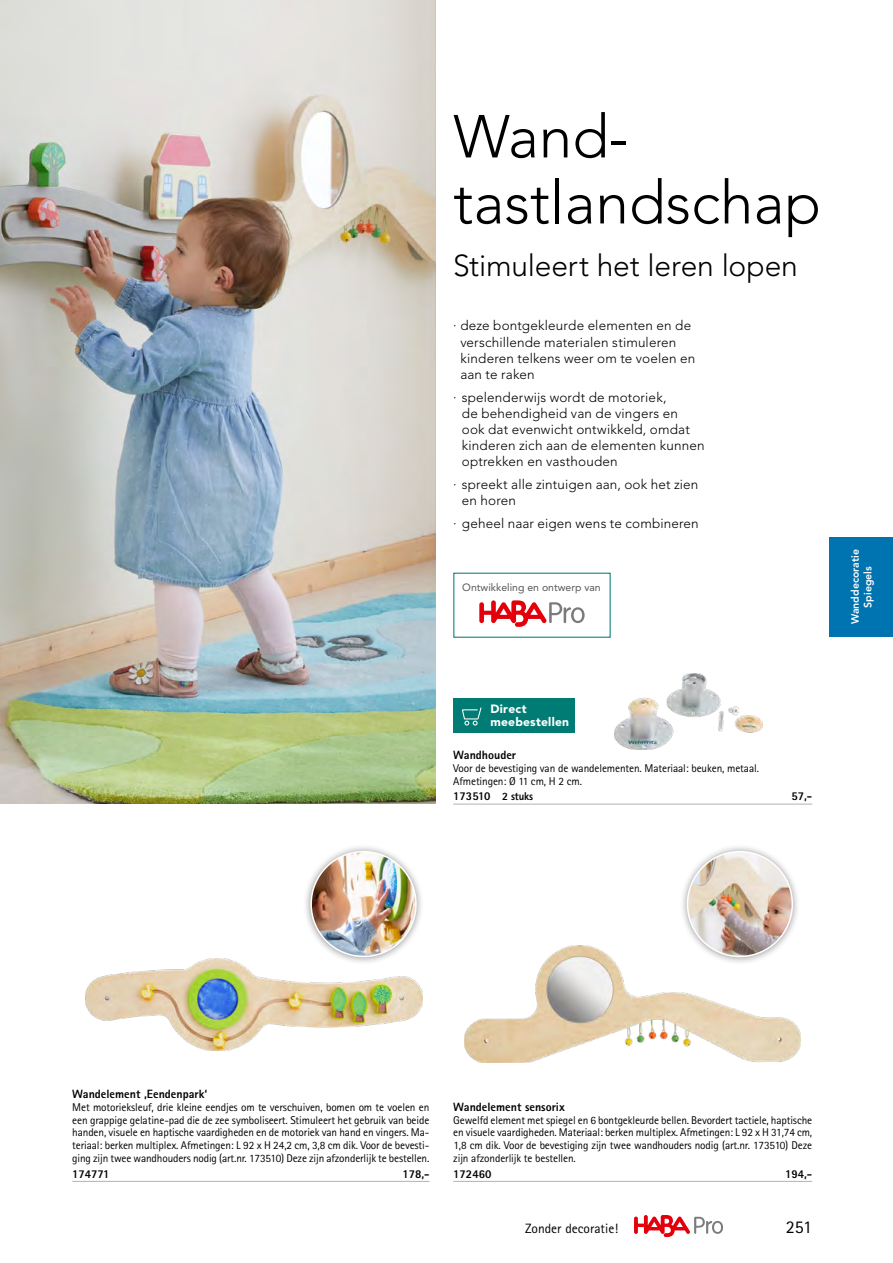
<style>
.page{position:relative;width:893px;height:1263px;background:#fff}
.page>*{position:absolute;margin:0;border:0;box-sizing:border-box;transform-origin:0 0}
.t1{font:300 60px/66px "Avenir LT";color:#000}
.t2{font:300 30px "Avenir LT";letter-spacing:-.005em;color:#000}
.t3{font:18px "Agfa Rotis Sans Serif";color:#000}
.t4{font:300 13.5px/16.2px "Avenir LT";letter-spacing:.01em;color:#000}
.t5{font:13.5px "Agfa Rotis Sans Serif";color:#000}
.t6{font:800 12px "Agfa Rotis Sans Serif";color:#000}
.t7{font:800 12px "Agfa Rotis Sans Serif";color:#000;scale:.95 1}
.t8{font:900 12px/13.5px "Avenir LT";letter-spacing:.02em;color:#fff}
.t9{font:11.25px/12.8px "Agfa Rotis Sans Serif";letter-spacing:-.01em;color:#000;text-align:justify}
.t10{font:10.5px "Avenir LT";color:#565655}
.t11{font:800 10.5px/12.6px "Avenir LT";color:#fff;text-align:center}
.s1{font-size:11.25px}
</style>
<div class="page">
<div style="left:829px;top:537px;width:64px;height:100px;background:#0074b0"></div>
<svg style="left:634px;top:1215px;width:89px;height:22px"></svg>
<hr style="left:72px;top:1181px;width:357px;height:1px;background:#b1b2b3">
<img style="left:465px;top:945px;width:336px;height:117px">
<hr style="left:453px;top:1181px;width:359px;height:1px;background:#b1b2b3">
<img style="left:615px;top:673px;width:148px;height:76px">
<hr style="left:453px;top:804px;width:359px;height:1px;background:#b1b2b3">
<img style="left:0;top:0;width:436px;height:804px">
<div style="left:679px;top:843px;width:121px;height:122px;background:#000;opacity:.4"></div>
<img style="left:687px;top:852px;width:105px;height:104px;border-radius:52px">
<div style="left:687px;top:851px;width:106px;height:106px;border:2px solid #fff;border-radius:50%"></div>
<img style="left:85px;top:958px;width:338px;height:92px">
<div style="left:303px;top:843px;width:121px;height:122px;background:#000;opacity:.4"></div>
<img style="left:311px;top:852px;width:105px;height:104px;border-radius:52px">
<div style="left:310px;top:851px;width:107px;height:106px;border:2px solid #fff;border-radius:50%"></div>
<svg style="left:479px;top:600px;width:106px;height:27px"></svg>
<div style="left:453px;top:699px;width:121px;height:34px;background:#007c74"></div>
<svg style="left:462px;top:707px;width:20px;height:19px"></svg>
<h1 class="t1" style="left:453px;top:104px;width:369px">Wand&shy;tastlandschap</h1>
<h2 class="t2" style="left:453px;top:248px;width:346px">Stimuleert het leren lopen</h2>
<p class="t4" style="left:460px;top:318px;width:236px;text-indent:-7px">· deze bontgekleurde elementen en de verschillende materialen stimuleren kinderen telkens weer om te voelen en aan te raken</p>
<p class="t4" style="left:462px;top:389px;width:244px;text-indent:-9px">· spelenderwijs wordt de motoriek,<br>de behendigheid van de vingers en<br>ook dat evenwicht ontwikkeld, omdat kinderen zich aan de elementen kunnen optrekken en vasthouden</p>
<p class="t4" style="left:462px;top:476px;width:238px;text-indent:-9px">· spreekt alle zintuigen aan, ook het zien en horen</p>
<p class="t4" style="left:453px;top:515px;width:247px">· geheel naar eigen wens te combineren</p>
<p class="t10" style="left:462px;top:582px;width:140px">Ontwikkeling en ontwerp van</p>
<p class="t8" style="left:490px;top:702px;width:80px">Direct meebestellen</p>
<p class="t6" style="left:453px;top:747px;width:64px">Wandhouder</p>
<p class="t9" style="left:453px;top:761px;width:307px">Voor de bevestiging van de wandelementen. Materiaal: beuken, metaal.<br>Afmetingen: Ø 11 cm, H 2 cm.</p>
<p class="t7" style="left:453px;top:789px;width:86px">173510 <span class="s1">2 stuks</span></p>
<p class="t7" style="left:791px;top:789px;width:23px">57,-</p>
<p class="t11" style="left:849px;top:624px;width:76px;rotate:-90deg">Wanddecoratie<br>Spiegels</p>
<p class="t6" style="left:72px;top:1086px;width:137px">Wandelement ‚Eendenpark‘</p>
<p class="t9" style="left:72px;top:1100px;width:359px">Met motorieksleuf, drie kleine eendjes om te verschuiven, bomen om te voelen en een grappige gelatine-pad die de zee symboliseert. Stimuleert het gebruik van beide handen, visuele en haptische vaardigheden en de motoriek van hand en vingers. Ma&shy;teriaal: berken multiplex. Afmetingen: L 92 x H 24,2 cm, 3,8 cm dik. Voor de bevesti&shy;ging zijn twee wandhouders nodig (art.nr. 173510) Deze zijn afzonderlijk te bestellen.</p>
<p class="t7" style="left:72px;top:1166px;width:41px">174771</p>
<p class="t7" style="left:402px;top:1166px;width:30px">178,-</p>
<p class="t6" style="left:453px;top:1099px;width:113px">Wandelement sensorix</p>
<p class="t9" style="left:453px;top:1113px;width:360px">Gewelfd element met spiegel en 6 bontgekleurde bellen. Bevordert tactiele, haptische en visuele vaardigheden. Materiaal: berken multiplex. Afmetingen: L 92 x H 31,74 cm, 1,8 cm dik. Voor de bevestiging zijn twee wandhouders nodig (art.nr. 173510) Deze zijn afzonderlijk te bestellen.</p>
<p class="t7" style="left:453px;top:1166px;width:42px">172460</p>
<p class="t7" style="left:785px;top:1166px;width:30px">194,-</p>
<p class="t5" style="left:525px;top:1221px;width:95px">Zonder decoratie!</p>
<h3 class="t3" style="left:786px;top:1216px;width:28px">251</h3>
</div>
